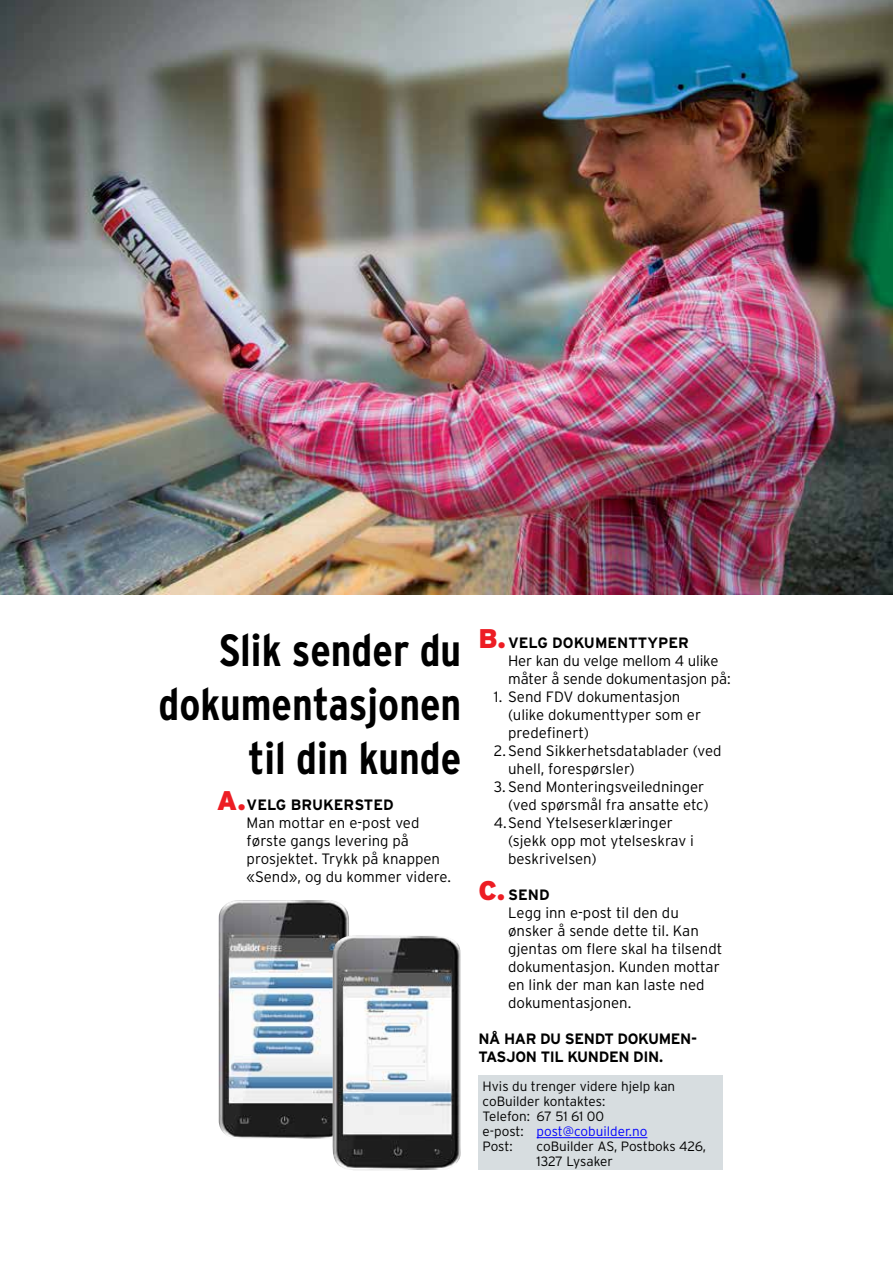
<style>
.page{position:relative;width:893px;height:1263px;background:#fff}
.page>*{position:absolute;margin:0;border:0;box-sizing:border-box;transform-origin:0 0}
.t1{font:700 condensed 45px/54px "Interstate";color:#000;text-align:right}
.t2{font:300 15px/18px "Interstate";color:#000}
.t3{font:700 15px/18px "Interstate";letter-spacing:-.025em;color:#000}
.t4{font:300 13.5px/15px "Interstate";color:#000}
.s1{font-weight:900;font-size:27px;color:#ed1d24}
.s2{font-weight:700}
.s3{color:#00f}
</style>
<div class="page">
<img style="left:219px;top:900px;width:130px;height:238px">
<img style="left:331px;top:934px;width:130px;height:236px">
<img style="left:0;top:0;width:893px;height:594px">
<div style="left:478px;top:1076px;width:245px;height:94px;background:#d7dde0"></div>
<hr style="left:537px;top:1137px;width:110px;height:1px;background:#00f">
<h1 class="t1" style="left:159px;top:623px;width:304px">Slik sender du dokumentasjonen til din kunde</h1>
<p class="t2" style="left:247px;top:796px;width:206px;text-indent:-30px"><span class="s1">A.</span><span class="s2">VELG BRUKERSTED<br></span>Man mottar en e-post ved første gangs levering på prosjektet. Trykk på knappen «Send», og du kommer videre.</p>
<p class="t2" style="left:508px;top:634px;width:224px;text-indent:-30px"><span class="s1">B.</span> <span class="s2">VELG DOKUMENTTYPER<br></span>Her kan du velge mellom 4 ulike måter å sende dokumentasjon på:</p>
<p class="t2" style="left:494px;top:688px;width:188px">1. Send FDV dokumentasjon</p>
<p class="t2" style="left:508px;top:706px;width:195px">(ulike dokumenttyper som er</p>
<p class="t2" style="left:508px;top:724px;width:82px">predefinert)</p>
<p class="t2" style="left:494px;top:742px;width:229px">2.Send Sikkerhetsdatablader (ved</p>
<p class="t2" style="left:508px;top:760px;width:128px">uhell, forespørsler)</p>
<p class="t2" style="left:494px;top:778px;width:212px">3. Send Monteringsveiledninger</p>
<p class="t2" style="left:508px;top:796px;width:202px">(ved spørsmål fra ansatte etc)</p>
<p class="t2" style="left:494px;top:814px;width:180px">4.Send Ytelseserklæringer</p>
<p class="t2" style="left:508px;top:832px;width:187px">(sjekk opp mot ytelseskrav i</p>
<p class="t2" style="left:508px;top:850px;width:90px">beskrivelsen)</p>
<p class="t2" style="left:508px;top:886px;width:216px;text-indent:-30px"><span class="s1">C.</span> <span class="s2">SEND<br></span>Legg inn e-post til den du ønsker å sende dette til. Kan gjentas om flere skal ha tilsendt dokumentasjon. Kunden mottar en link der man kan laste ned dokumentasjonen.</p>
<p class="t3" style="left:478px;top:1030px;width:220px">NÅ HAR DU SENDT DOKUMEN-<br>TASJON TIL KUNDEN DIN.</p>
<p class="t4" style="left:483px;top:1078px;width:194px">Hvis du trenger videre hjelp kan coBuilder kontaktes:<br>Telefon: 67 51 61 00<br>e-post: <span class="s3">post@cobuilder.no<br></span>Post:</p>
<p class="t4" style="left:537px;top:1138px;width:171px">coBuilder AS, Postboks 426,<br>1327 Lysaker</p>
</div>
